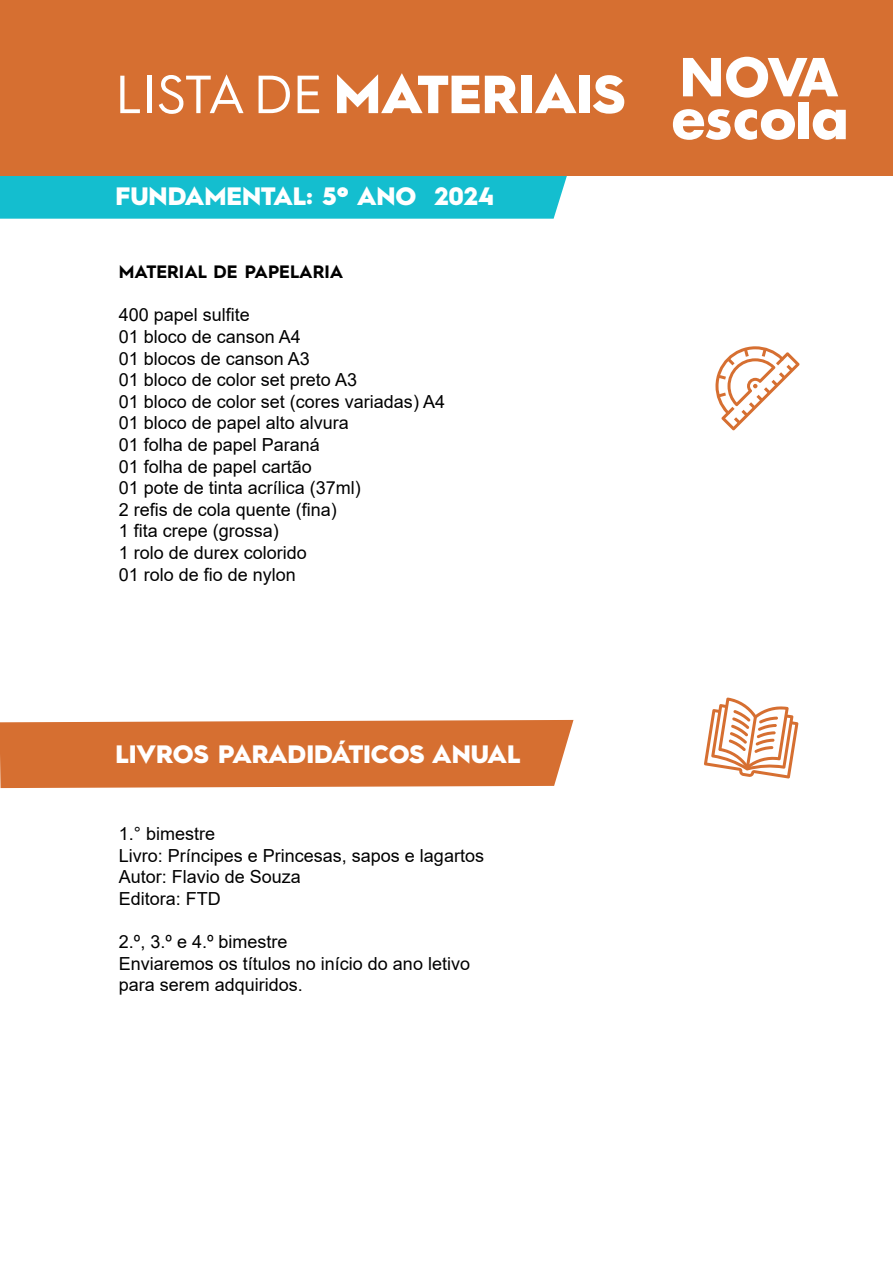
<style>
.page{position:relative;width:893px;height:1263px;background:#fff}
.page>*{position:absolute;margin:0;border:0;box-sizing:border-box;transform-origin:0 0}
.t1{font:900 53.7px "Hurme Geometric Sans 2";color:#fff}
.t2{font:900 25.2px "Hurme Geometric Sans 2";color:#fff}
.t3{font:18px/21.6px "Arial";color:#000}
.t4{font:700 18px "Hurme Geometric Sans 2";color:#000}
.s1{font-weight:400}
</style>
<div class="page">
<svg style="left:715px;top:346px;width:85px;height:84px"></svg>
<div style="left:0;top:176px;width:567px;height:43px;background:#14becf"></div>
<div style="left:0;top:0;width:893px;height:176px;background:#d66f31"></div>
<div style="left:0;top:720px;width:573px;height:68px;background:#d66f31"></div>
<svg style="left:704px;top:697px;width:94px;height:82px"></svg>
<svg style="left:683px;top:57px;width:155px;height:41px"></svg>
<svg style="left:673px;top:109px;width:122px;height:31px"></svg>
<div style="left:799px;top:103px;width:10px;height:36px;background:#fff"></div>
<svg style="left:813px;top:109px;width:33px;height:31px"></svg>
<h1 class="t1" style="left:115px;top:57px;width:511px"><span class="s1">LISTA DE</span> MATERIAIS</h1>
<h2 class="t2" style="left:115px;top:179px;width:380px">FUNDAMENTAL: 5º ANO 2024</h2>
<p class="t4" style="left:119px;top:259px;width:226px">MATERIAL DE PAPELARIA</p>
<p class="t3" style="left:119px;top:304px;width:328px">400 papel sulfite<br>01 bloco de canson A4<br>01 blocos de canson A3<br>01 bloco de color set preto A3<br>01 bloco de color set (cores variadas) A4<br>01 bloco de papel alto alvura<br>01 folha de papel Paraná<br>01 folha de papel cartão<br>01 pote de tinta acrílica (37ml)<br>2 refis de cola quente (fina)<br>1 fita crepe (grossa)<br>1 rolo de durex colorido<br>01 rolo de fio de nylon</p>
<h2 class="t2" style="left:115px;top:736px;width:407px">LIVROS PARADIDÁTICOS ANUAL</h2>
<p class="t3" style="left:119px;top:823px;width:367px">1.° bimestre<br>Livro: Príncipes e Princesas, sapos e lagartos<br>Autor: Flavio de Souza<br>Editora: FTD</p>
<p class="t3" style="left:119px;top:931px;width:353px">2.º, 3.º e 4.º bimestre<br>Enviaremos os títulos no início do ano letivo para serem adquiridos.</p>
</div>
